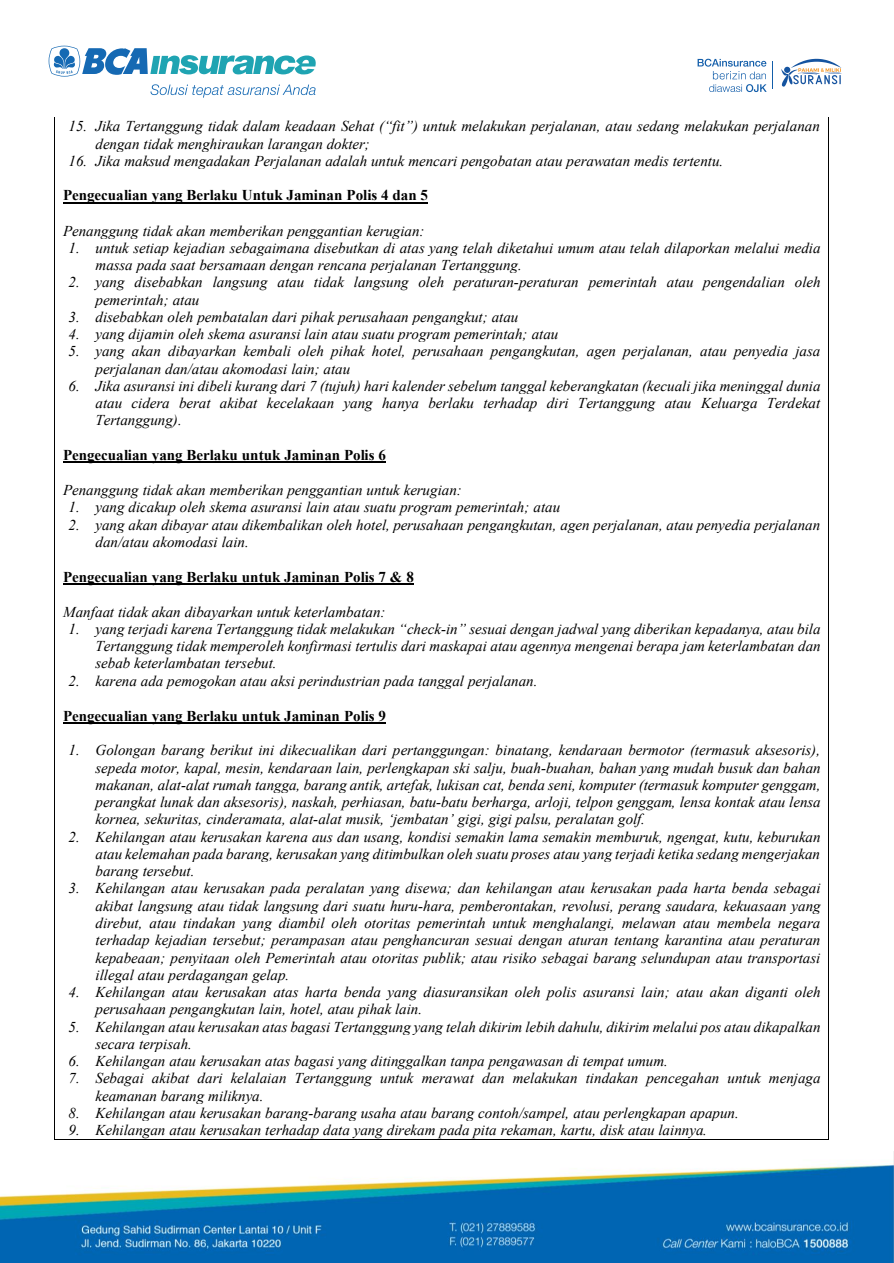
<style>
.page{position:relative;width:894px;height:1263px;background:#fff}
.page>*{position:absolute;margin:0;border:0;box-sizing:border-box;transform-origin:0 0}
.t1{font:italic 15px/17.2px "Times New Roman";color:#000}
.t2{font:700 15px "Times New Roman";color:#000}
.t3{font:italic 15px/17.1px "Times New Roman";color:#000}
.s1{font-style:inherit}
</style>
<div class="page">
<img style="left:0;top:1164px;width:893px;height:99px">
<hr style="left:63px;top:202px;width:364px;height:1px;background:#000">
<hr style="left:63px;top:462px;width:323px;height:1px;background:#000">
<hr style="left:63px;top:583px;width:350px;height:2px;background:#000">
<hr style="left:63px;top:722px;width:323px;height:1px;background:#000">
<hr style="left:55px;top:117px;width:772px;height:1px;background:#000">
<hr style="left:55px;top:118px;width:1px;height:1020px;background:#000">
<hr style="left:55px;top:1138px;width:772px;height:1px;background:#000">
<hr style="left:827px;top:118px;width:1px;height:1020px;background:#000">
<svg style="left:49px;top:46px;width:266px;height:31px"></svg>
<svg style="left:150px;top:84px;width:165px;height:14px"></svg>
<svg style="left:697px;top:59px;width:144px;height:33px"></svg>
<p class="t3" style="left:95px;top:118px;width:725px;text-indent:-27px"><span class="s1">15.</span> Jika Tertanggung tidak dalam keadaan Sehat (“fit”) untuk melakukan perjalanan, atau sedang melakukan perjalanan <span class="s1">dengan tidak menghiraukan larangan dokter;</span></p>
<p class="t1" style="left:68px;top:152px;width:656px">16. Jika maksud mengadakan Perjalanan adalah untuk mencari pengobatan atau perawatan medis tertentu.</p>
<p class="t2" style="left:63px;top:185px;width:366px">Pengecualian yang Berlaku Untuk Jaminan Polis 4 dan 5</p>
<p class="t1" style="left:63px;top:222px;width:363px">Penanggung tidak akan memberikan penggantian kerugian:</p>
<p class="t1" style="left:95px;top:239px;width:726px;text-indent:-27px">1. untuk setiap kejadian sebagaimana disebutkan di atas yang telah diketahui umum atau telah dilaporkan melalui media massa pada saat bersamaan dengan rencana perjalanan Tertanggung.</p>
<p class="t1" style="left:95px;top:273px;width:726px;text-indent:-27px">2. yang disebabkan langsung atau tidak langsung oleh peraturan-peraturan pemerintah atau pengendalian oleh pemerintah; atau</p>
<p class="t1" style="left:68px;top:308px;width:451px">3. disebabkan oleh pembatalan dari pihak perusahaan pengangkut; atau</p>
<p class="t1" style="left:68px;top:325px;width:491px">4. yang dijamin oleh skema asuransi lain atau suatu program pemerintah; atau</p>
<p class="t1" style="left:95px;top:342px;width:726px;text-indent:-27px">5. yang akan dibayarkan kembali oleh pihak hotel, perusahaan pengangkutan, agen perjalanan, atau penyedia jasa perjalanan dan/atau akomodasi lain; atau</p>
<p class="t1" style="left:95px;top:377px;width:726px;text-align:justify;text-indent:-27px">6. Jika asuransi ini dibeli kurang dari 7 (tujuh) hari kalender sebelum tanggal keberangkatan (kecuali jika meninggal dunia atau cidera berat akibat kecelakaan yang hanya berlaku terhadap diri Tertanggung atau Keluarga Terdekat Tertanggung).</p>
<p class="t2" style="left:63px;top:444px;width:324px">Pengecualian yang Berlaku untuk Jaminan Polis 6</p>
<p class="t1" style="left:63px;top:481px;width:400px">Penanggung tidak akan memberikan penggantian untuk kerugian:</p>
<p class="t1" style="left:68px;top:498px;width:493px">1. yang dicakup oleh skema asuransi lain atau suatu program pemerintah; atau</p>
<p class="t1" style="left:95px;top:516px;width:726px;text-indent:-27px">2. yang akan dibayar atau dikembalikan oleh hotel, perusahaan pengangkutan, agen perjalanan, atau penyedia perjalanan dan/atau akomodasi lain.</p>
<p class="t2" style="left:63px;top:566px;width:352px">Pengecualian yang Berlaku untuk Jaminan Polis 7 &amp; 8</p>
<p class="t1" style="left:63px;top:603px;width:324px">Manfaat tidak akan dibayarkan untuk keterlambatan:</p>
<p class="t1" style="left:95px;top:620px;width:726px;text-align:justify;text-indent:-27px">1. yang terjadi karena Tertanggung tidak melakukan <span class="s1">“check</span>-<span class="s1">in”</span> sesuai dengan jadwal yang diberikan kepadanya, atau bila Tertanggung tidak memperoleh konfirmasi tertulis dari maskapai atau agennya mengenai berapa jam keterlambatan dan sebab keterlambatan tersebut.</p>
<p class="t1" style="left:68px;top:672px;width:470px">2. karena ada pemogokan atau aksi perindustrian pada tanggal perjalanan.</p>
<p class="t2" style="left:63px;top:705px;width:324px">Pengecualian yang Berlaku untuk Jaminan Polis 9</p>
<p class="t1" style="left:95px;top:741px;width:726px;text-align:justify;text-indent:-27px">1. Golongan barang berikut ini dikecualikan dari pertanggungan: binatang, kendaraan bermotor (termasuk aksesoris), sepeda motor, kapal, mesin, kendaraan lain, perlengkapan ski salju, buah-buahan, bahan yang mudah busuk dan bahan makanan, alat-alat rumah tangga, barang antik, artefak, lukisan cat, benda seni, komputer (termasuk komputer genggam, perangkat lunak dan aksesoris), naskah, perhiasan, batu-batu berharga, arloji, telpon genggam, lensa kontak atau lensa kornea, sekuritas, cinderamata, alat-alat musik, <span class="s1">‘jembatan’</span> gigi, gigi palsu, peralatan golf.</p>
<p class="t1" style="left:95px;top:828px;width:726px;text-align:justify;text-indent:-27px">2. Kehilangan atau kerusakan karena aus dan usang, kondisi semakin lama semakin memburuk, ngengat, kutu, keburukan atau kelemahan pada barang, kerusakan yang ditimbulkan oleh suatu proses atau yang terjadi ketika sedang mengerjakan barang tersebut.</p>
<p class="t1" style="left:95px;top:879px;width:726px;text-align:justify;text-indent:-27px">3. Kehilangan atau kerusakan pada peralatan yang disewa; dan kehilangan atau kerusakan pada harta benda sebagai akibat langsung atau tidak langsung dari suatu huru-hara, pemberontakan, revolusi, perang saudara, kekuasaan yang direbut, atau tindakan yang diambil oleh otoritas pemerintah untuk menghalangi, melawan atau membela negara terhadap kejadian tersebut; perampasan atau penghancuran sesuai dengan aturan tentang karantina atau peraturan kepabeaan; penyitaan oleh Pemerintah atau otoritas publik; atau risiko sebagai barang selundupan atau transportasi illegal atau perdagangan gelap.</p>
<p class="t1" style="left:95px;top:983px;width:726px;text-indent:-27px">4. Kehilangan atau kerusakan atas harta benda yang diasuransikan oleh polis asuransi lain; atau akan diganti oleh perusahaan pengangkutan lain, hotel, atau pihak lain.</p>
<p class="t1" style="left:95px;top:1017px;width:726px;text-indent:-27px">5. Kehilangan atau kerusakan atas bagasi Tertanggung yang telah dikirim lebih dahulu, dikirim melalui pos atau dikapalkan secara terpisah.</p>
<p class="t1" style="left:68px;top:1052px;width:600px">6. Kehilangan atau kerusakan atas bagasi yang ditinggalkan tanpa pengawasan di tempat umum.</p>
<p class="t1" style="left:95px;top:1069px;width:726px;text-indent:-27px">7. Sebagai akibat dari kelalaian Tertanggung untuk merawat dan melakukan tindakan pencegahan untuk menjaga keamanan barang miliknya.</p>
<p class="t1" style="left:68px;top:1104px;width:671px">8. Kehilangan atau kerusakan barang-barang usaha atau barang contoh/sampel, atau perlengkapan apapun.</p>
<p class="t1" style="left:68px;top:1121px;width:639px">9. Kehilangan atau kerusakan terhadap data yang direkam pada pita rekaman, kartu, disk atau lainnya.</p>
</div>
